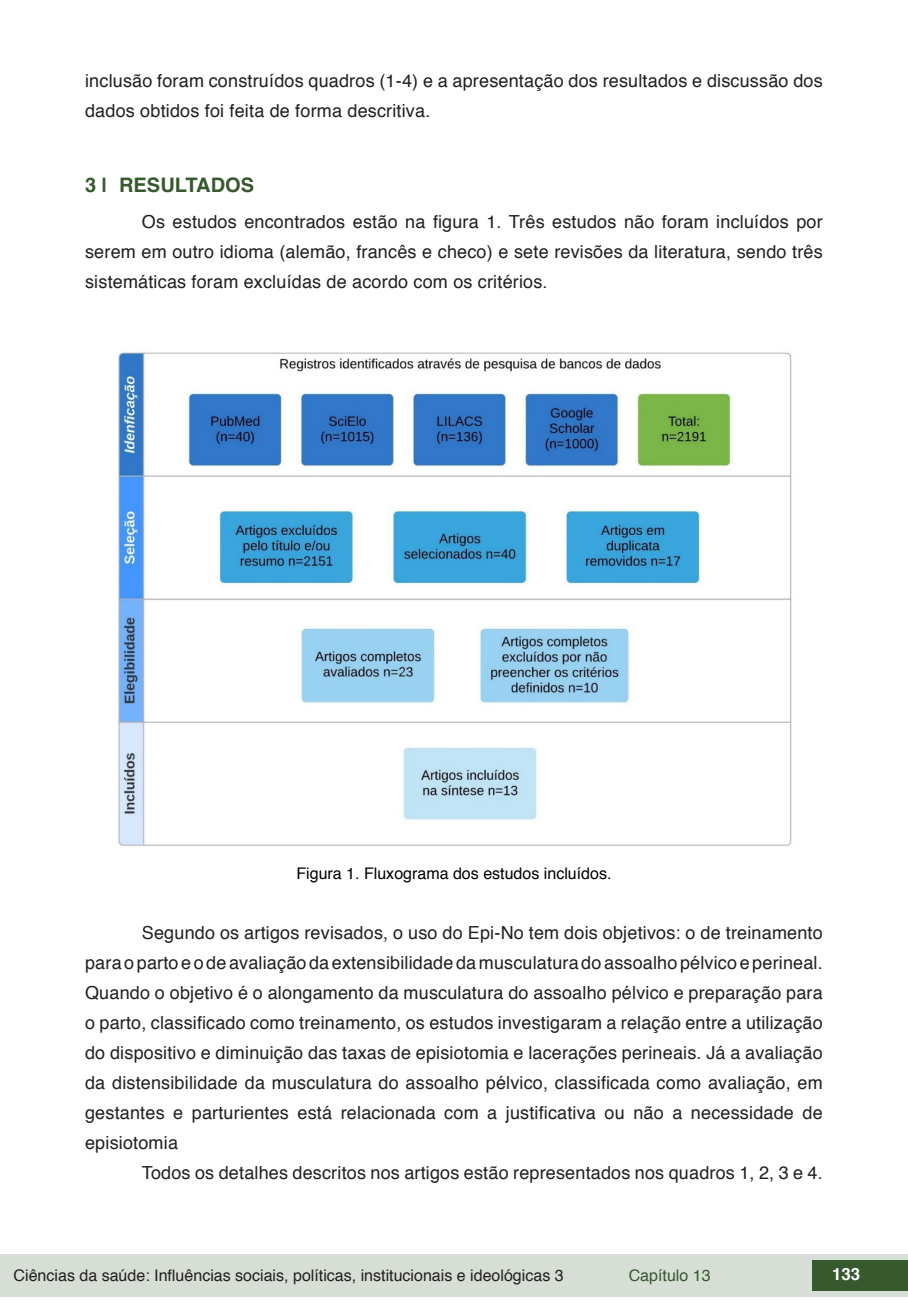
<style>
.page{position:relative;width:908px;height:1304px;background:#fff}
.page>*{position:absolute;margin:0;border:0;box-sizing:border-box;transform-origin:0 0}
.t1{font:700 20px "Helvetica";color:#36592e}
.txt{font:18px/30px "Helvetica";letter-spacing:.01em;color:#231f20;text-align:justify}
.t2{font:700 16.8px "Helvetica";color:#fff}
.t3{font:16px "Helvetica";color:#231f20}
.imagens_graf_tab{font:16px "Helvetica";color:#000}
.t4{font:16px "Helvetica";color:#36592e}
</style>
<div class="page">
<div style="left:0;top:1254px;width:906px;height:43px;background:#d7ded5"></div>
<div style="left:812px;top:1261px;width:95px;height:30px;background:#36592e"></div>
<img style="left:118px;top:352px;width:674px;height:494px">
<p class="txt" style="left:85px;top:66px;width:738px">inclusão foram construídos quadros (1-4) e a apresentação dos resultados e discussão dos dados obtidos foi feita de forma descritiva.</p>
<p class="t1" style="left:85px;top:169px;width:170px">3 | RESULTADOS</p>
<p class="txt" style="left:85px;top:207px;width:738px;text-indent:57px">Os estudos encontrados estão na figura 1. Três estudos não foram incluídos por serem em outro idioma (alemão, francês e checo) e sete revisões da literatura, sendo três sistemáticas foram excluídas de acordo com os critérios.</p>
<p class="imagens_graf_tab" style="left:296px;top:861px;width:316px">Figura 1. Fluxograma dos estudos incluídos.</p>
<p class="txt" style="left:85px;top:919px;width:738px;text-indent:57px">Segundo os artigos revisados, o uso do Epi-No tem dois objetivos: o de treinamento para o parto e o de avaliação da extensibilidade da musculatura do assoalho pélvico e perineal.<br>Quando o objetivo é o alongamento da musculatura do assoalho pélvico e preparação para o parto, classificado como treinamento, os estudos investigaram a relação entre a utilização do dispositivo e diminuição das taxas de episiotomia e lacerações perineais. Já a avaliação da distensibilidade da musculatura do assoalho pélvico, classificada como avaliação, em gestantes e parturientes está relacionada com a justificativa ou não a necessidade de episiotomia</p>
<p class="txt" style="left:142px;top:1159px;width:682px">Todos os detalhes descritos nos artigos estão representados nos quadros 1, 2, 3 e 4.</p>
<p class="t3" style="left:14px;top:1263px;width:551px">Ciências da saúde: Influências sociais, políticas, institucionais e ideológicas 3</p>
<p class="t4" style="left:628px;top:1263px;width:83px">Capítulo 13</p>
<p class="t2" style="left:831px;top:1261px;width:30px">133</p>
</div>
